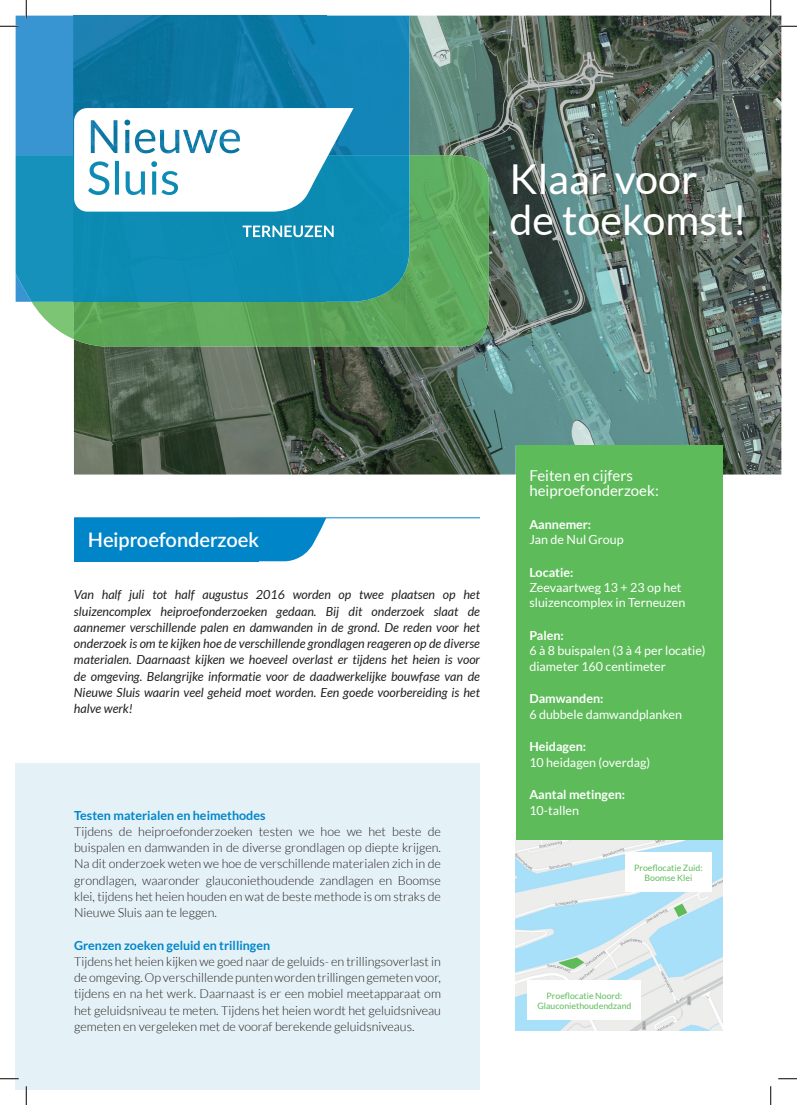
<style>
.page{position:relative;width:797px;height:1105px;background:#fff}
.page>*{position:absolute;margin:0;border:0;box-sizing:border-box;transform-origin:0 0}
.t1{font:41.25px/40.9px "Lato";color:#fff}
.t2{font:600 20px "Lato";color:#fff}
.t3{font:15px/15.2px "Lato";color:#fff}
.t4{font:300 12.5px/16.2px "Lato";color:#231f20;text-align:justify}
.t5{font:italic 12.5px/16.2px "Lato";color:#231f20;text-align:justify}
.t6{font:12.5px/15.2px "Lato";color:#fff}
.t7{font:700 12.5px "Lato";color:#0085c9}
.t8{font:700 12.5px "Lato";color:#fff}
.t9{font:8.75px/10px "Lato";color:#5dbc59;text-align:center}
</style>
<div class="page">
<div style="left:16px;top:763px;width:464px;height:326px;background:#e4f1f6"></div>
<img style="left:74px;top:16px;width:707px;height:458px">
<img style="left:406px;top:155px;width:83px;height:191px">
<img style="left:365px;top:302px;width:41px;height:44px">
<img style="left:74px;top:302px;width:291px;height:44px">
<div style="left:353px;top:16px;width:57px;height:286px;background:#128ab7"></div>
<svg style="left:259px;top:518px;width:67px;height:43px"></svg>
<div style="left:74px;top:518px;width:185px;height:43px;background:#0085c9"></div>
<div style="left:515px;top:446px;width:207px;height:395px;background:#5dbc59"></div>
<hr style="left:74px;top:517px;width:406px;height:1px;background:#0085c9">
<img style="left:515px;top:841px;width:208px;height:190px">
<div style="left:527px;top:980px;width:114px;height:40px;background:#fff"></div>
<div style="left:625px;top:852px;width:86px;height:40px;background:#fff"></div>
<svg style="left:558px;top:957px;width:26px;height:12px"></svg>
<svg style="left:674px;top:904px;width:13px;height:13px"></svg>
<svg style="left:778px;top:25px;width:19px;height:2px"></svg>
<svg style="left:0;top:1078px;width:19px;height:1px"></svg>
<svg style="left:778px;top:1078px;width:19px;height:1px"></svg>
<svg style="left:0;top:0;width:353px;height:339px"></svg>
<svg style="left:25px;top:1086px;width:2px;height:19px"></svg>
<svg style="left:770px;top:0;width:1px;height:19px"></svg>
<svg style="left:770px;top:1086px;width:1px;height:19px"></svg>
<h1 class="t1" style="left:509px;top:158px;width:239px">Klaar voor de toekomst!</h1>
<h2 class="t2" style="left:88px;top:525px;width:172px">Heiproefonderzoek</h2>
<p class="t5" style="left:74px;top:587px;width:407px">Van half juli tot half augustus 2016 worden op twee plaatsen op het sluizencomplex heiproefonderzoeken gedaan. Bij dit onderzoek slaat de aannemer verschillende palen en damwanden in de grond. De reden voor het onderzoek is om te kijken hoe de verschillende grondlagen reageren op de diverse materialen. Daarnaast kijken we hoeveel overlast er tijdens het heien is voor de omgeving. Belangrijke informatie voor de daadwerkelijke bouwfase van de Nieuwe Sluis waarin veel geheid moet worden. Een goede voorbereiding is het halve werk!</p>
<p class="t7" style="left:74px;top:808px;width:193px">Testen materialen en heimethodes</p>
<p class="t4" style="left:74px;top:823px;width:368px">Tijdens de heiproefonderzoeken testen we hoe we het beste de buispalen en damwanden in de diverse grondlagen op diepte krijgen.<br>Na dit onderzoek weten we hoe de verschillende materialen zich in de grondlagen, waaronder glauconiethoudende zandlagen en Boomse klei, tijdens het heien houden en wat de beste methode is om straks de Nieuwe Sluis aan te leggen.</p>
<p class="t7" style="left:74px;top:938px;width:197px">Grenzen zoeken geluid en trillingen</p>
<p class="t4" style="left:74px;top:953px;width:368px">Tijdens het heien kijken we goed naar de geluids- en trillingsoverlast in de omgeving. Op verschillende punten worden trillingen gemeten voor, tijdens en na het werk. Daarnaast is er een mobiel meetapparaat om het geluidsniveau te meten. Tijdens het heien wordt het geluidsniveau gemeten en vergeleken met de vooraf berekende geluidsniveaus.</p>
<p class="t3" style="left:529px;top:468px;width:131px">Feiten en cijfers heiproefonderzoek:</p>
<p class="t8" style="left:529px;top:517px;width:63px">Aannemer:</p>
<p class="t6" style="left:529px;top:532px;width:96px">Jan de Nul Group</p>
<p class="t8" style="left:529px;top:565px;width:46px">Locatie:</p>
<p class="t6" style="left:529px;top:580px;width:158px">Zeevaartweg 13 + 23 op het sluizencomplex in Terneuzen</p>
<p class="t8" style="left:529px;top:628px;width:36px">Palen:</p>
<p class="t6" style="left:529px;top:643px;width:177px">6 à 8 buispalen (3 à 4 per locatie) diameter 160 centimeter</p>
<p class="t8" style="left:529px;top:692px;width:76px">Damwanden:</p>
<p class="t6" style="left:529px;top:706px;width:154px">6 dubbele damwandplanken</p>
<p class="t8" style="left:529px;top:740px;width:58px">Heidagen:</p>
<p class="t6" style="left:529px;top:754px;width:122px">10 heidagen (overdag)</p>
<p class="t8" style="left:529px;top:788px;width:97px">Aantal metingen:</p>
<p class="t6" style="left:529px;top:802px;width:51px">10-tallen</p>
<p class="t9" style="left:634px;top:862px;width:70px">Proeflocatie Zuid:<br>Boomse Klei</p>
<p class="t9" style="left:537px;top:990px;width:95px">Proeflocatie Noord:<br>Glauconiethoudendzand</p>
</div>
